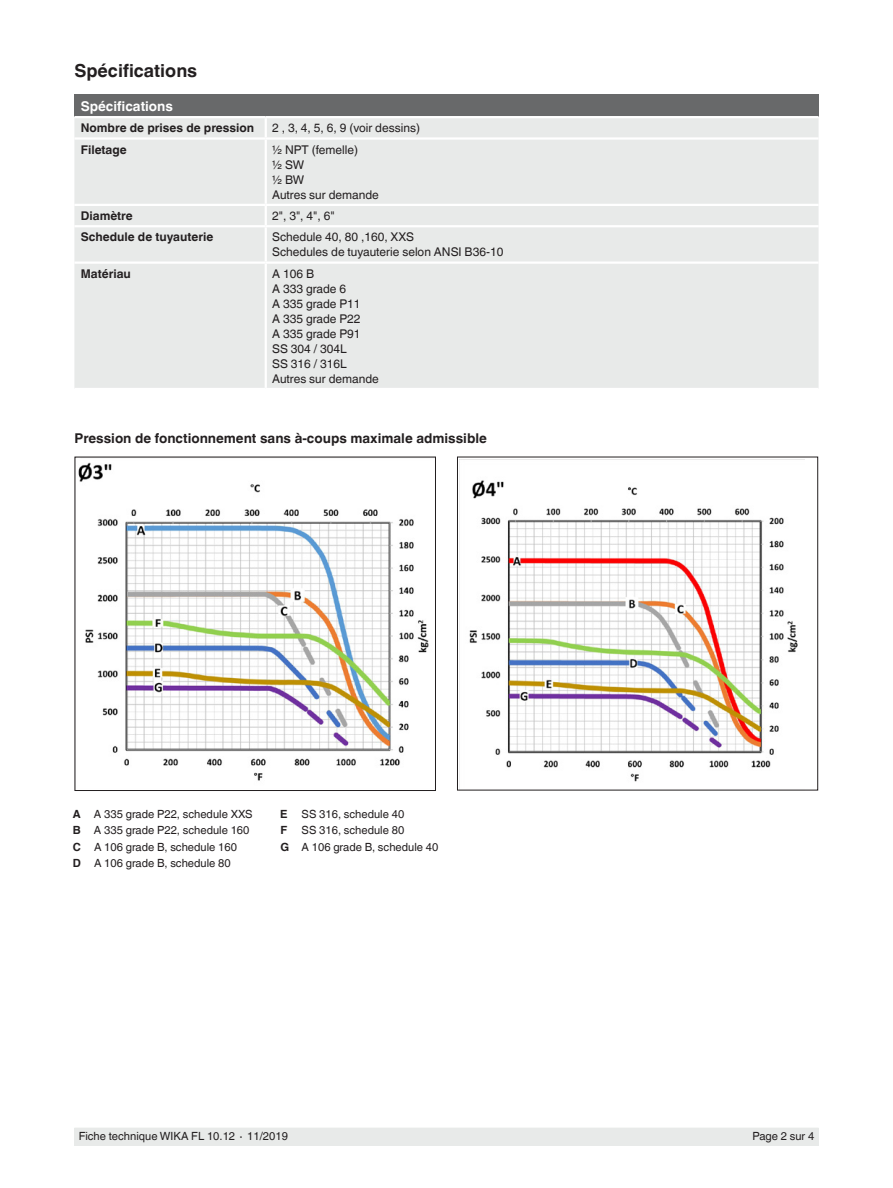
<style>
.page{position:relative;width:893px;height:1188px;background:#fff}
.page>*{position:absolute;margin:0;border:0;box-sizing:border-box;transform-origin:0 0}
.t1{font:700 18px "Helvetica World";color:#231f20}
.t2{font:700 13.5px "Helvetica World";color:#231f20}
.t3{font:700 13.5px "Helvetica World";color:#fff}
.t4{font:12px/15px "Helvetica World";color:#231f20}
.t5{font:700 12px "Helvetica World";color:#231f20}
.t6{font:11.25px "Helvetica World";color:#231f20}
.t7{font:700 11.25px "Helvetica World";color:#231f20}
.s1{font-weight:700}
</style>
<div class="page">
<div style="left:74px;top:1128px;width:745px;height:17px;background:#e8eae9"></div>
<div style="left:74px;top:95px;width:745px;height:22px;background:#68696a"></div>
<div style="left:74px;top:118px;width:745px;height:270px;background:#e8eae9"></div>
<svg style="left:265px;top:118px;width:2px;height:19px"></svg>
<hr style="left:74px;top:137px;width:192px;height:3px;background:#fff">
<hr style="left:266px;top:137px;width:553px;height:3px;background:#fff">
<hr style="left:265px;top:140px;width:2px;height:64px;background:#fff">
<hr style="left:74px;top:204px;width:192px;height:2px;background:#fff">
<hr style="left:266px;top:204px;width:553px;height:2px;background:#fff">
<svg style="left:265px;top:206px;width:2px;height:19px"></svg>
<hr style="left:74px;top:225px;width:192px;height:2px;background:#fff">
<hr style="left:266px;top:225px;width:553px;height:2px;background:#fff">
<hr style="left:265px;top:227px;width:2px;height:34px;background:#fff">
<hr style="left:74px;top:261px;width:192px;height:3px;background:#fff">
<hr style="left:266px;top:261px;width:553px;height:3px;background:#fff">
<hr style="left:265px;top:264px;width:2px;height:124px;background:#fff">
<hr style="left:74px;top:116px;width:192px;height:2px;background:#fff">
<hr style="left:266px;top:116px;width:553px;height:2px;background:#fff">
<img style="left:78px;top:462px;width:351px;height:319px">
<div style="left:75px;top:457px;width:361px;height:334px;border:1px solid #231f20"></div>
<img style="left:469px;top:480px;width:329px;height:302px">
<div style="left:457px;top:457px;width:361px;height:333px;border:1px solid #231f20"></div>
<h1 class="t1" style="left:74px;top:60px;width:124px">Spécifications</h1>
<p class="t3" style="left:81px;top:98px;width:94px">Spécifications</p>
<p class="t5" style="left:81px;top:121px;width:175px">Nombre de prises de pression</p>
<p class="t4" style="left:272px;top:120px;width:149px">2 , 3, 4, 5, 6, 9 (voir dessins)</p>
<p class="t5" style="left:81px;top:142px;width:47px">Filetage</p>
<p class="t4" style="left:272px;top:142px;width:108px">½ NPT (femelle)<br>½ SW<br>½ BW<br>Autres sur demande</p>
<p class="t5" style="left:81px;top:209px;width:53px">Diamètre</p>
<p class="t4" style="left:272px;top:208px;width:64px">2", 3", 4", 6"</p>
<p class="t5" style="left:81px;top:230px;width:134px">Schedule de tuyauterie</p>
<p class="t4" style="left:272px;top:230px;width:233px">Schedule 40, 80 ,160, XXS<br>Schedules de tuyauterie selon ANSI B36-10</p>
<p class="t5" style="left:81px;top:266px;width:52px">Matériau</p>
<p class="t4" style="left:272px;top:266px;width:108px">A 106 B<br>A 333 grade 6<br>A 335 grade P11<br>A 335 grade P22<br>A 335 grade P91<br>SS 304 / 304L<br>SS 316 / 316L<br>Autres sur demande</p>
<p class="t2" style="left:74px;top:430px;width:414px">Pression de fonctionnement sans à-coups maximale admissible</p>
<p class="t6" style="left:73px;top:807px;width:182px"><span class="s1">A</span> A 335 grade P22, schedule XXS</p>
<p class="t6" style="left:280px;top:807px;width:125px"><span class="s1">E</span> SS 316, schedule 40</p>
<p class="t6" style="left:73px;top:824px;width:178px"><span class="s1">B</span> A 335 grade P22, schedule 160</p>
<p class="t7" style="left:280px;top:824px;width:8px">F</p>
<p class="t6" style="left:302px;top:824px;width:104px">SS 316, schedule 80</p>
<p class="t6" style="left:73px;top:840px;width:166px"><span class="s1">C</span> A 106 grade B, schedule 160</p>
<p class="t6" style="left:280px;top:840px;width:159px"><span class="s1">G</span> A 106 grade B, schedule 40</p>
<p class="t6" style="left:73px;top:857px;width:159px"><span class="s1">D</span> A 106 grade B, schedule 80</p>
<p class="t6" style="left:79px;top:1130px;width:211px">Fiche technique WIKA FL 10.12 ∙ 11/2019</p>
<p class="t6" style="left:753px;top:1130px;width:63px">Page 2 sur 4</p>
</div>
